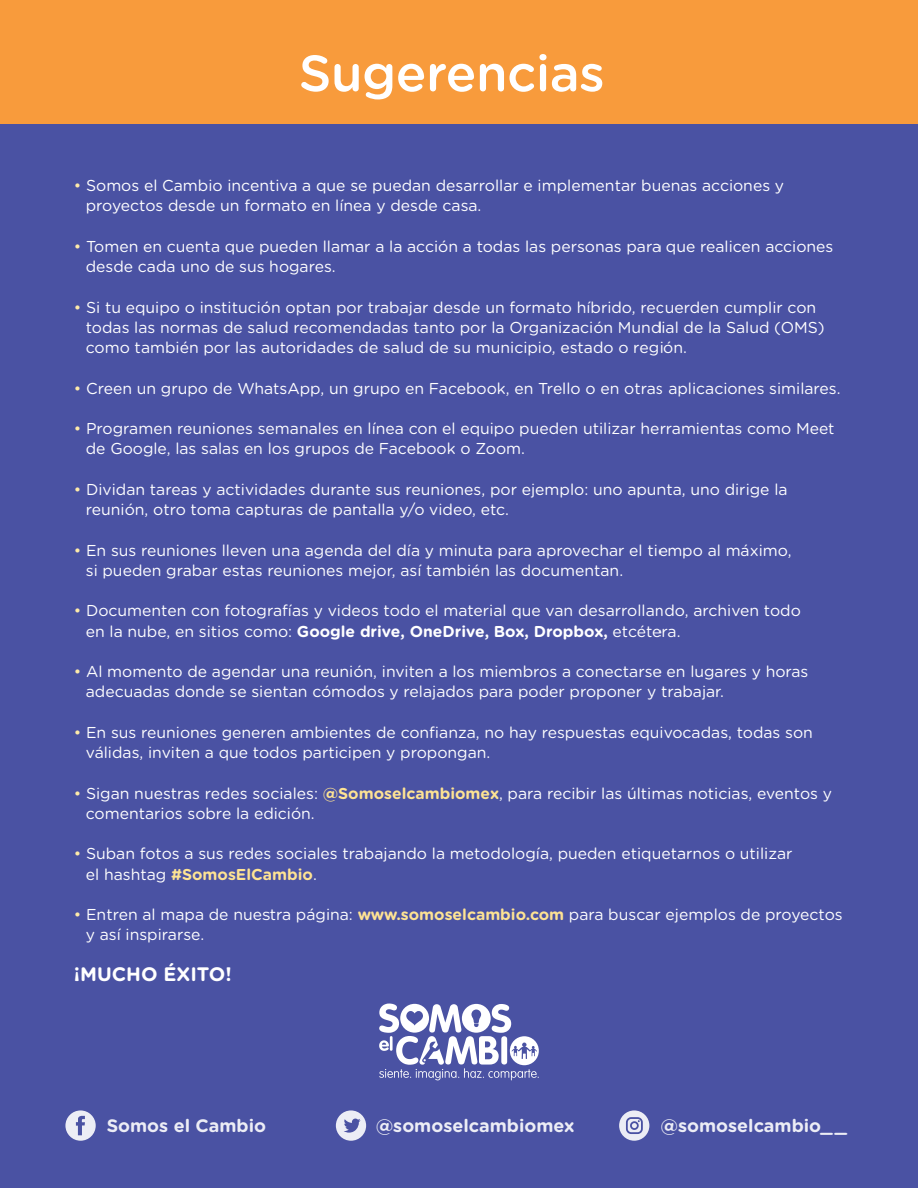
<style>
.page{position:relative;width:918px;height:1188px;background:#4a52a3}
.page>*{position:absolute;margin:0;border:0;box-sizing:border-box;transform-origin:0 0}
.t1{font:500 51px "Gotham Rounded";letter-spacing:-.01em;color:#fff}
.t2{font:700 19.5px "Gotham Rounded";color:#fff}
.t3{font:700 18px "Gotham Rounded";color:#fff}
.t4{font:15.75px/20.2px "Gotham Rounded";color:#fff}
.s1{color:#ffeba9}
.s2{font-weight:700}
.s3{font-weight:700;color:#fee393}
</style>
<div class="page">
<div style="left:0;top:0;width:918px;height:124px;background:#f89b3c"></div>
<svg style="left:65px;top:1110px;width:31px;height:31px"></svg>
<svg style="left:336px;top:1110px;width:30px;height:31px"></svg>
<svg style="left:619px;top:1110px;width:30px;height:31px"></svg>
<svg style="left:379px;top:1004px;width:160px;height:76px"></svg>
<p class="t1" style="left:299px;top:37px;width:307px">Sugerencias</p>
<p class="t4" style="left:86px;top:175px;width:700px;text-indent:-12px"><span class="s1">•</span> Somos el Cambio incentiva a que se puedan desarrollar e implementar buenas acciones y proyectos desde un formato en línea y desde casa.</p>
<p class="t4" style="left:86px;top:235px;width:749px;text-indent:-12px"><span class="s1">•</span> Tomen en cuenta que pueden llamar a la acción a todas las personas para que realicen acciones desde cada uno de sus hogares.</p>
<p class="t4" style="left:86px;top:296px;width:740px;text-indent:-12px"><span class="s1">•</span> Si tu equipo o institución optan por trabajar desde un formato híbrido, recuerden cumplir con todas las normas de salud recomendadas tanto por la Organización Mundial de la Salud (OMS) como también por las autoridades de salud de su municipio, estado o región.</p>
<p class="t4" style="left:74px;top:377px;width:768px"><span class="s1">•</span> Creen un grupo de WhatsApp, un grupo en Facebook, en Trello o en otras aplicaciones similares.</p>
<p class="t4" style="left:86px;top:418px;width:750px;text-indent:-12px"><span class="s1">•</span> Programen reuniones semanales en línea con el equipo pueden utilizar herramientas como Meet de Google, las salas en los grupos de Facebook o Zoom.</p>
<p class="t4" style="left:86px;top:478px;width:703px;text-indent:-12px"><span class="s1">•</span> Dividan tareas y actividades durante sus reuniones, por ejemplo: uno apunta, uno dirige la reunión, otro toma capturas de pantalla y/o video, etc.</p>
<p class="t4" style="left:86px;top:539px;width:707px;text-indent:-12px"><span class="s1">•</span> En sus reuniones lleven una agenda del día y minuta para aprovechar el tiempo al máximo, si pueden grabar estas reuniones mejor, así también las documentan.</p>
<p class="t4" style="left:86px;top:600px;width:717px;text-indent:-12px"><span class="s1">•</span> Documenten con fotografías y videos todo el material que van desarrollando, archiven todo en la nube, en sitios como: <span class="s2">Google drive, OneDrive, Box, Dropbox,</span> etcétera.</p>
<p class="t4" style="left:86px;top:661px;width:724px;text-indent:-12px"><span class="s1">•</span> Al momento de agendar una reunión, inviten a los miembros a conectarse en lugares y horas adecuadas donde se sientan cómodos y relajados para poder proponer y trabajar.</p>
<p class="t4" style="left:86px;top:721px;width:729px;text-indent:-12px"><span class="s1">•</span> En sus reuniones generen ambientes de confianza, no hay respuestas equivocadas, todas son válidas, inviten a que todos participen y propongan.</p>
<p class="t4" style="left:86px;top:782px;width:748px;text-indent:-12px"><span class="s1">•</span> Sigan nuestras redes sociales: <span class="s3">@Somoselcambiomex</span>, para recibir las últimas noticias, eventos y comentarios sobre la edición.</p>
<p class="t4" style="left:86px;top:843px;width:708px;text-indent:-12px"><span class="s1">•</span> Suban fotos a sus redes sociales trabajando la metodología, pueden etiquetarnos o utilizar el hashtag <span class="s3">#SomosElCambio</span>.</p>
<p class="t4" style="left:86px;top:904px;width:758px;text-indent:-12px"><span class="s1">•</span> Entren al mapa de nuestra página: <span class="s3">www.somoselcambio.com</span> para buscar ejemplos de proyectos y así inspirarse.</p>
<p class="t2" style="left:74px;top:960px;width:160px">¡MUCHO ÉXITO!</p>
<p class="t3" style="left:107px;top:1112px;width:161px">Somos el Cambio</p>
<p class="t3" style="left:376px;top:1112px;width:200px">@somoselcambiomex</p>
<p class="t3" style="left:661px;top:1112px;width:187px">@somoselcambio_ _</p>
</div>
